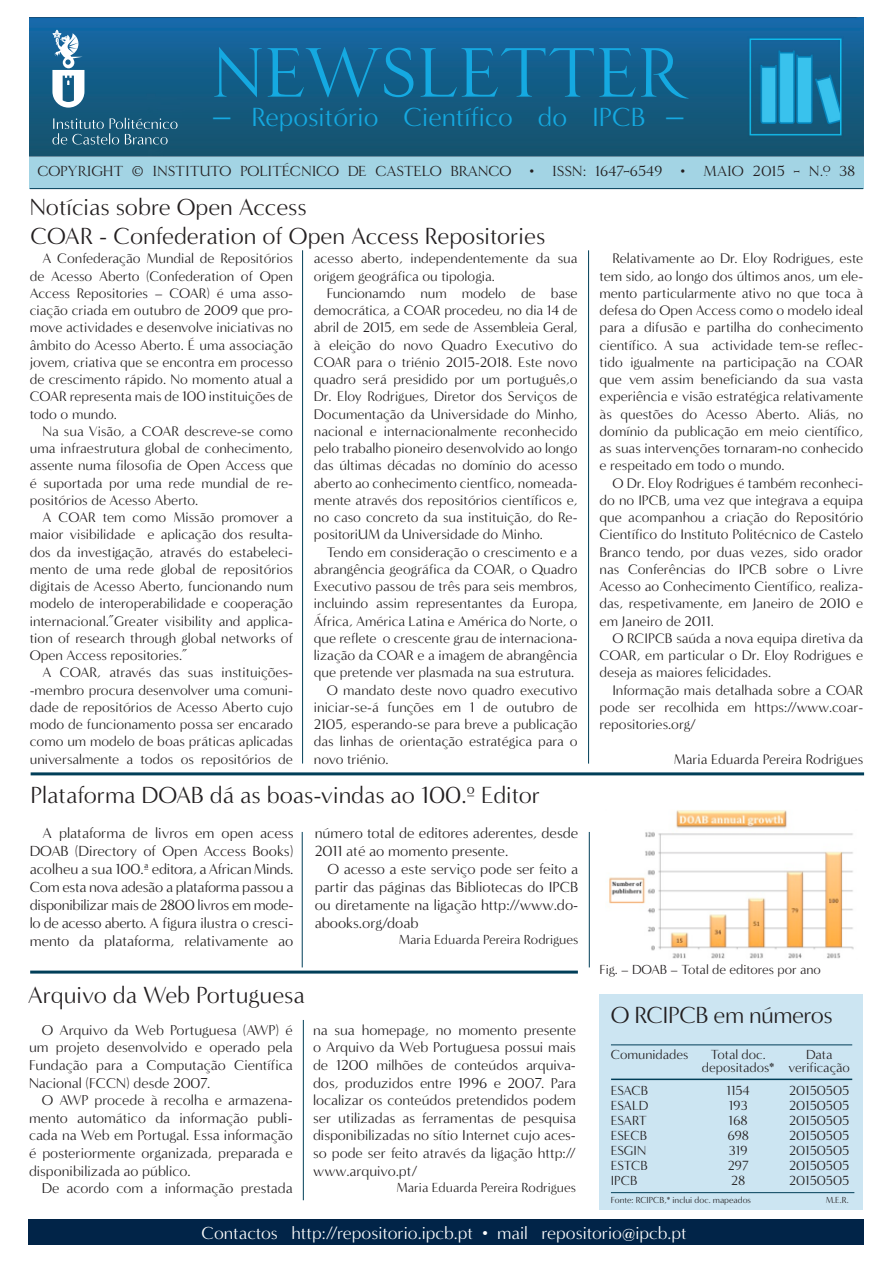
<style>
.page{position:relative;width:893px;height:1263px;background:#fff}
.page>*{position:absolute;margin:0;border:0;box-sizing:border-box;transform-origin:0 0}
.t1{font:72px "Minerva Display Antiqua";letter-spacing:.015em;color:#15a9e1}
.t2{font:27px "Minerva Modern";color:#15a9e1}
.t3{font:24px "Minerva Modern";color:#231f20}
.t4{font:24px "Minerva Modern";letter-spacing:-.02em;color:#231f20}
.t5{font:18px "Minerva Modern";color:#fff}
.t6{font:15px/18px "Minerva Modern";color:#231f20;text-align:justify}
.t7{font:15px "Minerva Display Antiqua";letter-spacing:-.01em;color:#231f20}
.t8{font:14.7px/17.7px "Minerva Modern";color:#231f20;text-align:justify}
.t9{font:14.25px/17.2px "Minerva Modern";color:#231f20;text-align:justify}
.t10{font:13.5px/13.5px "Minerva Modern";color:#231f20}
.t11{font:9px "Minerva Modern";color:#231f20}
.s1{font-size:36px}
</style>
<div class="page">
<img style="left:30px;top:17px;width:833px;height:171px">
<div style="left:28px;top:1220px;width:835px;height:25px;background:#012448"></div>
<hr style="left:30px;top:188px;width:833px;height:1px;background:#013e58">
<svg style="left:52px;top:30px;width:32px;height:78px"></svg>
<svg style="left:52px;top:118px;width:126px;height:27px;background:#366e88"></svg>
<hr style="left:302px;top:250px;width:1px;height:513px;background:#013e58">
<div style="left:600px;top:994px;width:263px;height:216px;background:#cce5f2"></div>
<hr style="left:611px;top:1078px;width:241px;height:2px;background:#013e58">
<hr style="left:611px;top:1044px;width:241px;height:1px;background:#013e58">
<hr style="left:611px;top:1192px;width:243px;height:1px;background:#013e58">
<hr style="left:31px;top:772px;width:833px;height:3px;background:#013e58">
<hr style="left:588px;top:250px;width:1px;height:514px;background:#013e58">
<hr style="left:30px;top:970px;width:548px;height:3px;background:#013e58">
<hr style="left:302px;top:832px;width:1px;height:135px;background:#013e58">
<hr style="left:589px;top:832px;width:1px;height:135px;background:#013e58">
<hr style="left:303px;top:1020px;width:1px;height:180px;background:#013e58">
<img style="left:609px;top:810px;width:245px;height:149px">
<p class="t1" style="left:212px;top:32px;width:475px">NEWSLETTER</p>
<p class="t2" style="left:212px;top:102px;width:474px"><span class="s1">–</span> Repositório Científico do IPCB <span class="s1">–</span></p>
<p class="t7" style="left:38px;top:163px;width:819px">COPYRIGHT © INSTITUTO POLITÉCNICO DE CASTELO BRANCO • ISSN: 1647-6549 • MAIO 2015 – N.º 38</p>
<p class="t3" style="left:30px;top:193px;width:278px">Notícias sobre Open Access</p>
<p class="t9" style="left:30px;top:250px;width:265px;text-indent:13px">A Confederação Mundial de Repositórios de Acesso Aberto (Confederation of Open Access Repositories – COAR) é uma asso&shy;ciação criada em outubro de 2009 que pro&shy;move actividades e desenvolve iniciativas no âmbito do Acesso Aberto. É uma associação jovem, criativa que se encontra em processo de crescimento rápido. No momento atual a COAR representa mais de 100 instituições de todo o mundo.</p>
<p class="t9" style="left:30px;top:423px;width:265px;text-indent:13px">Na sua Visão, a COAR descreve-se como uma infraestrutura global de conhecimento, assente numa filosofia de Open Access que é suportada por uma rede mundial de re&shy;positórios de Acesso Aberto.</p>
<p class="t9" style="left:30px;top:509px;width:265px;text-indent:13px">A COAR tem como Missão promover a maior visibilidade e aplicação dos resulta&shy;dos da investigação, através do estabeleci&shy;mento de uma rede global de repositórios digitais de Acesso Aberto, funcionando num modelo de interoperabilidade e cooperação internacional.”Greater visibility and applica&shy;tion of research through global networks of Open Access repositories.”</p>
<p class="t9" style="left:30px;top:664px;width:265px;text-indent:13px">A COAR, através das suas instituições--membro procura desenvolver uma comuni&shy;dade de repositórios de Acesso Aberto cujo modo de funcionamento possa ser encarado como um modelo de boas práticas aplicadas universalmente a todos os repositórios de</p>
<p class="t3" style="left:31px;top:222px;width:516px">COAR - Confederation of Open Access Repositories</p>
<p class="t9" style="left:314px;top:250px;width:265px">acesso aberto, independentemente da sua origem geográfica ou tipologia.</p>
<p class="t9" style="left:314px;top:285px;width:265px;text-indent:13px">Funcionamdo num modelo de base democrática, a COAR procedeu, no dia 14 de abril de 2015, em sede de Assembleia Geral, à eleição do novo Quadro Executivo do COAR para o triénio 2015-2018. Este novo quadro será presidido por um português,o Dr. Eloy Rodrigues, Diretor dos Serviços de Documentação da Universidade do Minho, nacional e internacionalmente reconhecido pelo trabalho pioneiro desenvolvido ao longo das últimas décadas no domínio do acesso aberto ao conhecimento cientfico, nomeada&shy;mente através dos repositórios científicos e, no caso concreto da sua instituição, do Re&shy;positoriUM da Universidade do Minho.</p>
<p class="t9" style="left:314px;top:543px;width:265px;text-indent:13px">Tendo em consideração o crescimento e a abrangência geográfica da COAR, o Quadro Executivo passou de três para seis membros, incluindo assim representantes da Europa, África, América Latina e América do Norte, o que reflete o crescente grau de internaciona&shy;lização da COAR e a imagem de abrangência que pretende ver plasmada na sua estrutura.</p>
<p class="t9" style="left:314px;top:681px;width:265px;text-indent:13px">O mandato deste novo quadro executivo iniciar-se-á funções em 1 de outubro de 2105, esperando-se para breve a publicação das linhas de orientação estratégica para o novo triénio.</p>
<p class="t3" style="left:31px;top:781px;width:511px">Plataforma DOAB dá as boas-vindas ao 100.º Editor</p>
<p class="t6" style="left:30px;top:824px;width:265px;text-indent:13px">A plataforma de livros em open acess DOAB (Directory of Open Access Books) acolheu a sua 100.ª editora, a African Minds.<br>Com esta nova adesão a plataforma passou a disponibilizar mais de 2800 livros em mode&shy;lo de acesso aberto. A figura ilustra o cresci&shy;mento da plataforma, relativamente ao</p>
<p class="t6" style="left:315px;top:824px;width:265px">número total de editores aderentes, desde<br>2011 até ao momento presente.</p>
<p class="t6" style="left:315px;top:860px;width:265px;text-indent:13px">O acesso a este serviço pode ser feito a partir das páginas das Bibliotecas do IPCB ou diretamente na ligação http://www.do&shy;abooks.org/doab</p>
<p class="t10" style="left:399px;top:933px;width:181px">Maria Eduarda Pereira Rodrigues</p>
<p class="t3" style="left:28px;top:981px;width:279px">Arquivo da Web Portuguesa</p>
<p class="t8" style="left:29px;top:1021px;width:265px;text-indent:13px">O Arquivo da Web Portuguesa (AWP) é um projeto desenvolvido e operado pela Fundação para a Computação Científica Nacional (FCCN) desde 2007.</p>
<p class="t8" style="left:29px;top:1091px;width:265px;text-indent:13px">O AWP procede à recolha e armazena&shy;mento automático da informação publi&shy;cada na Web em Portugal. Essa informação é posteriormente organizada, preparada e disponibilizada ao público.</p>
<p class="t8" style="left:42px;top:1180px;width:252px">De acordo com a informação prestada</p>
<p class="t8" style="left:313px;top:1021px;width:264px">na sua homepage, no momento presente o Arquivo da Web Portuguesa possui mais de 1200 milhões de conteúdos arquiva&shy;dos, produzidos entre 1996 e 2007. Para localizar os conteúdos pretendidos podem ser utilizadas as ferramentas de pesquisa disponibilizadas no sítio Internet cujo aces&shy;so pode ser feito através da ligação http:// www.arquivo.pt/</p>
<p class="t10" style="left:396px;top:1181px;width:181px">Maria Eduarda Pereira Rodrigues</p>
<p class="t9" style="left:600px;top:250px;width:265px;text-indent:13px">Relativamente ao Dr. Eloy Rodrigues, este tem sido, ao longo dos últimos anos, um ele&shy;mento particularmente ativo no que toca à defesa do Open Access como o modelo ideal para a difusão e partilha do conhecimento científico. A sua actividade tem-se reflec&shy;tido igualmente na participação na COAR que vem assim beneficiando da sua vasta experiência e visão estratégica relativamente às questões do Acesso Aberto. Aliás, no domínio da publicação em meio científico, as suas intervenções tornaram-no conhecido e respeitado em todo o mundo.</p>
<p class="t9" style="left:600px;top:474px;width:265px;text-indent:13px">O Dr. Eloy Rodrigues é também reconheci&shy;do no IPCB, uma vez que integrava a equipa que acompanhou a criação do Repositório Científico do Instituto Politécnico de Castelo Branco tendo, por duas vezes, sido orador nas Conferências do IPCB sobre o Livre Acesso ao Conhecimento Científico, realiza&shy;das, respetivamente, em Janeiro de 2010 e em Janeiro de 2011.</p>
<p class="t9" style="left:600px;top:630px;width:265px;text-indent:13px">O RCIPCB saúda a nova equipa diretiva da COAR, em particular o Dr. Eloy Rodrigues e deseja as maiores felicidades.</p>
<p class="t9" style="left:600px;top:681px;width:265px;text-indent:13px">Informação mais detalhada sobre a COAR pode ser recolhida em https://www.coar&shy;repositories.org/</p>
<p class="t9" style="left:674px;top:750px;width:191px">Maria Eduarda Pereira Rodrigues</p>
<p class="t10" style="left:600px;top:962px;width:223px">Fig. – DOAB – Total de editores por ano</p>
<p class="t4" style="left:611px;top:1001px;width:223px">O RCIPCB em números</p>
<p class="t10" style="left:611px;top:1048px;width:79px">Comunidades</p>
<p class="t10" style="left:711px;top:1048px;width:56px">Total doc.</p>
<p class="t10" style="left:702px;top:1048px;width:150px;text-indent:104px">Data depositados* verificação</p>
<p class="t10" style="left:611px;top:1084px;width:39px">ESACB</p>
<p class="t10" style="left:726px;top:1084px;width:25px">1154</p>
<p class="t10" style="left:789px;top:1084px;width:62px">20150505</p>
<p class="t10" style="left:611px;top:1099px;width:39px">ESALD</p>
<p class="t10" style="left:729px;top:1099px;width:20px">193</p>
<p class="t10" style="left:789px;top:1099px;width:62px">20150505</p>
<p class="t10" style="left:611px;top:1114px;width:38px">ESART</p>
<p class="t10" style="left:729px;top:1114px;width:21px">168</p>
<p class="t10" style="left:789px;top:1114px;width:62px">20150505</p>
<p class="t10" style="left:611px;top:1129px;width:38px">ESECB</p>
<p class="t10" style="left:727px;top:1129px;width:23px">698</p>
<p class="t10" style="left:789px;top:1129px;width:62px">20150505</p>
<p class="t10" style="left:611px;top:1144px;width:37px">ESGIN</p>
<p class="t10" style="left:729px;top:1144px;width:20px">319</p>
<p class="t10" style="left:789px;top:1144px;width:62px">20150505</p>
<p class="t10" style="left:611px;top:1159px;width:39px">ESTCB</p>
<p class="t10" style="left:728px;top:1159px;width:23px">297</p>
<p class="t10" style="left:789px;top:1159px;width:62px">20150505</p>
<p class="t10" style="left:611px;top:1174px;width:28px">IPCB</p>
<p class="t10" style="left:731px;top:1174px;width:16px">28</p>
<p class="t10" style="left:789px;top:1174px;width:62px">20150505</p>
<p class="t11" style="left:611px;top:1195px;width:142px">Fonte: RCIPCB,* inclui doc. mapeados</p>
<p class="t11" style="left:826px;top:1195px;width:25px">M.E.R.</p>
<p class="t5" style="left:202px;top:1222px;width:487px">Contactos http://repositorio.ipcb.pt • mail repositorio@ipcb.pt</p>
</div>
